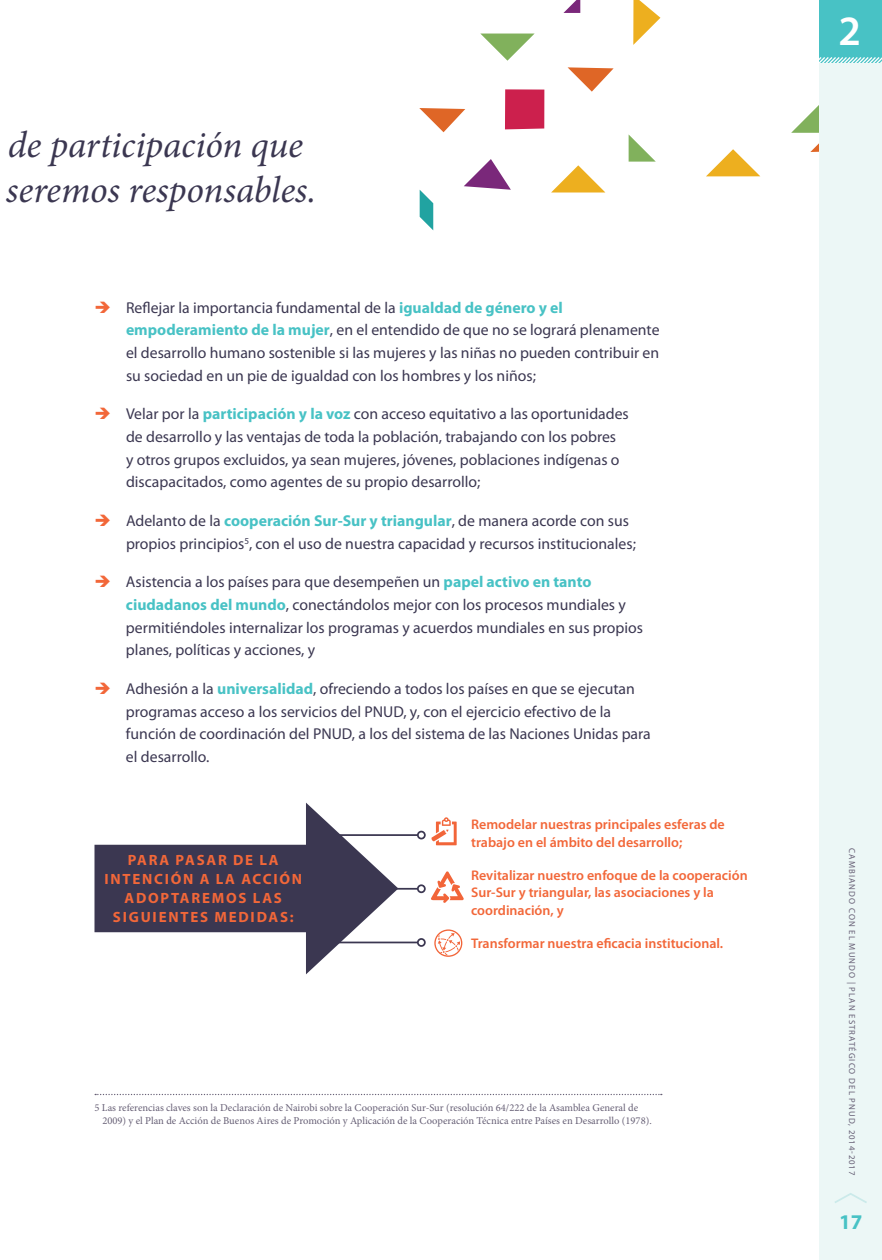
<style>
.page{position:relative;width:882px;height:1260px;background:#fff}
.page>*{position:absolute;margin:0;border:0;box-sizing:border-box;transform-origin:0 0}
.t1{font:600 42px "Myriad Pro";color:#fff}
.t2{font:italic 37.27px/44.8px "Minion Pro";letter-spacing:-.005em;color:#3b3751}
.t3{font:700 21px "Myriad Pro";color:#48c2c5}
.t4{font:15.75px/22.8px "Myriad Pro";color:#3b3751}
.t5{font:700 14.88px/19.2px "Myriad Pro";letter-spacing:.12em;color:#f26739;text-align:center}
.t6{font:600 14px/17.5px "Myriad Pro";color:#f26739}
.t7{font:10.5px/12.6px "Minion Pro";color:#665f75}
.t8{font:8.75px "Myriad Pro";letter-spacing:.12em;color:#665f75}
.s1{color:#f26739}
.s2{font-weight:700;color:#48c2c5}
</style>
<div class="page">
<svg style="left:791px;top:105px;width:28px;height:28px"></svg>
<svg style="left:706px;top:149px;width:54px;height:27px"></svg>
<svg style="left:810px;top:143px;width:9px;height:9px"></svg>
<svg style="left:568px;top:67px;width:46px;height:25px"></svg>
<svg style="left:481px;top:34px;width:53px;height:27px"></svg>
<div style="left:505px;top:89px;width:39px;height:40px;background:#cc204d"></div>
<svg style="left:629px;top:135px;width:27px;height:27px"></svg>
<svg style="left:419px;top:108px;width:46px;height:24px"></svg>
<svg style="left:420px;top:190px;width:13px;height:40px"></svg>
<svg style="left:551px;top:165px;width:54px;height:28px"></svg>
<svg style="left:464px;top:159px;width:47px;height:31px"></svg>
<svg style="left:633px;top:0;width:27px;height:45px"></svg>
<svg style="left:563px;top:0;width:17px;height:13px"></svg>
<svg style="left:95px;top:1094px;width:567px;height:1px"></svg>
<svg style="left:434px;top:929px;width:28px;height:28px"></svg>
<svg style="left:431px;top:817px;width:26px;height:28px"></svg>
<svg style="left:431px;top:871px;width:33px;height:32px"></svg>
<hr style="left:367px;top:888px;width:51px;height:2px;background:#3b3751">
<div style="left:417px;top:884px;width:9px;height:9px;border:2px solid #3b3751;border-radius:50%"></div>
<hr style="left:316px;top:834px;width:102px;height:2px;background:#3b3751">
<div style="left:417px;top:831px;width:9px;height:8px;border:2px solid #3b3751;border-radius:50%"></div>
<hr style="left:316px;top:942px;width:102px;height:1px;background:#3b3751">
<div style="left:417px;top:938px;width:9px;height:9px;border:2px solid #3b3751;border-radius:50%"></div>
<div style="left:94px;top:845px;width:235px;height:87px;background:#3b3751"></div>
<svg style="left:306px;top:803px;width:92px;height:171px"></svg>
<div style="left:819px;top:0;width:63px;height:63px;background:#48c2c5"></div>
<svg style="left:819px;top:57px;width:63px;height:6px"></svg>
<div style="left:819px;top:63px;width:63px;height:1197px;background:#ecf7f6"></div>
<svg style="left:835px;top:1193px;width:32px;height:10px"></svg>
<h2 class="t2" style="left:6px;top:123px;width:312px">de participación que seremos responsables.</h2>
<p class="t4" style="left:126px;top:296px;width:535px;text-indent:-32px"><span class="s1">➔</span> Reflejar la importancia fundamental de la <span class="s2">igualdad de género y el empoderamiento de la mujer</span>, en el entendido de que no se logrará plenamente el desarrollo humano sostenible si las mujeres y las niñas no pueden contribuir en su sociedad en un pie de igualdad con los hombres y los niños;</p>
<p class="t4" style="left:126px;top:402px;width:504px;text-indent:-31px"><span class="s1">➔</span> Velar por la <span class="s2">participación y la voz</span> con acceso equitativo a las oportunidades de desarrollo y las ventajas de toda la población, trabajando con los pobres<br>y otros grupos excluidos, ya sean mujeres, jóvenes, poblaciones indígenas o discapacitados, como agentes de su propio desarrollo;</p>
<p class="t4" style="left:126px;top:509px;width:511px;text-indent:-31px"><span class="s1">➔</span> Adelanto de la <span class="s2">cooperación Sur-Sur y triangular</span>, de manera acorde con sus propios principios<sup>5</sup>, con el uso de nuestra capacidad y recursos institucionales;</p>
<p class="t4" style="left:126px;top:570px;width:519px;text-indent:-32px"><span class="s1">➔</span> Asistencia a los países para que desempeñen un <span class="s2">papel activo en tanto ciudadanos del mundo</span>, conectándolos mejor con los procesos mundiales y permitiéndoles internalizar los programas y acuerdos mundiales en sus propios planes, políticas y acciones, y</p>
<p class="t4" style="left:126px;top:677px;width:526px;text-indent:-32px"><span class="s1">➔</span> Adhesión a la <span class="s2">universalidad</span>, ofreciendo a todos los países en que se ejecutan programas acceso a los servicios del PNUD, y, con el ejercicio efectivo de la función de coordinación del PNUD, a los del sistema de las Naciones Unidas para el desarrollo.</p>
<p class="t5" style="left:104px;top:850px;width:199px">Para pasar de la intención a la acción adoptaremos las siguientes medidas:</p>
<p class="t6" style="left:471px;top:815px;width:255px">Remodelar nuestras principales esferas de trabajo en el ámbito del desarrollo;</p>
<p class="t6" style="left:471px;top:866px;width:278px">Revitalizar nuestro enfoque de la cooperación<br>Sur-Sur y triangular, las asociaciones y la coordinación, y</p>
<p class="t6" style="left:471px;top:934px;width:254px">Transformar nuestra eficacia institucional.</p>
<p class="t7" style="left:102px;top:1101px;width:551px;text-indent:-8px">5 Las referencias claves son la Declaración de Nairobi sobre la Cooperación Sur-Sur (resolución 64/222 de la Asamblea General de<br>2009) y el Plan de Acción de Buenos Aires de Promoción y Aplicación de la Cooperación Técnica entre Países en Desarrollo (1978).</p>
<h1 class="t1" style="left:839px;top:4px;width:24px">2</h1>
<p class="t8" style="left:857px;top:848px;width:329px;rotate:90deg">Cambiando con el mundo | Plan estratégico del PNUD, 2014-2017</p>
<h3 class="t3" style="left:839px;top:1208px;width:25px">17</h3>
</div>
